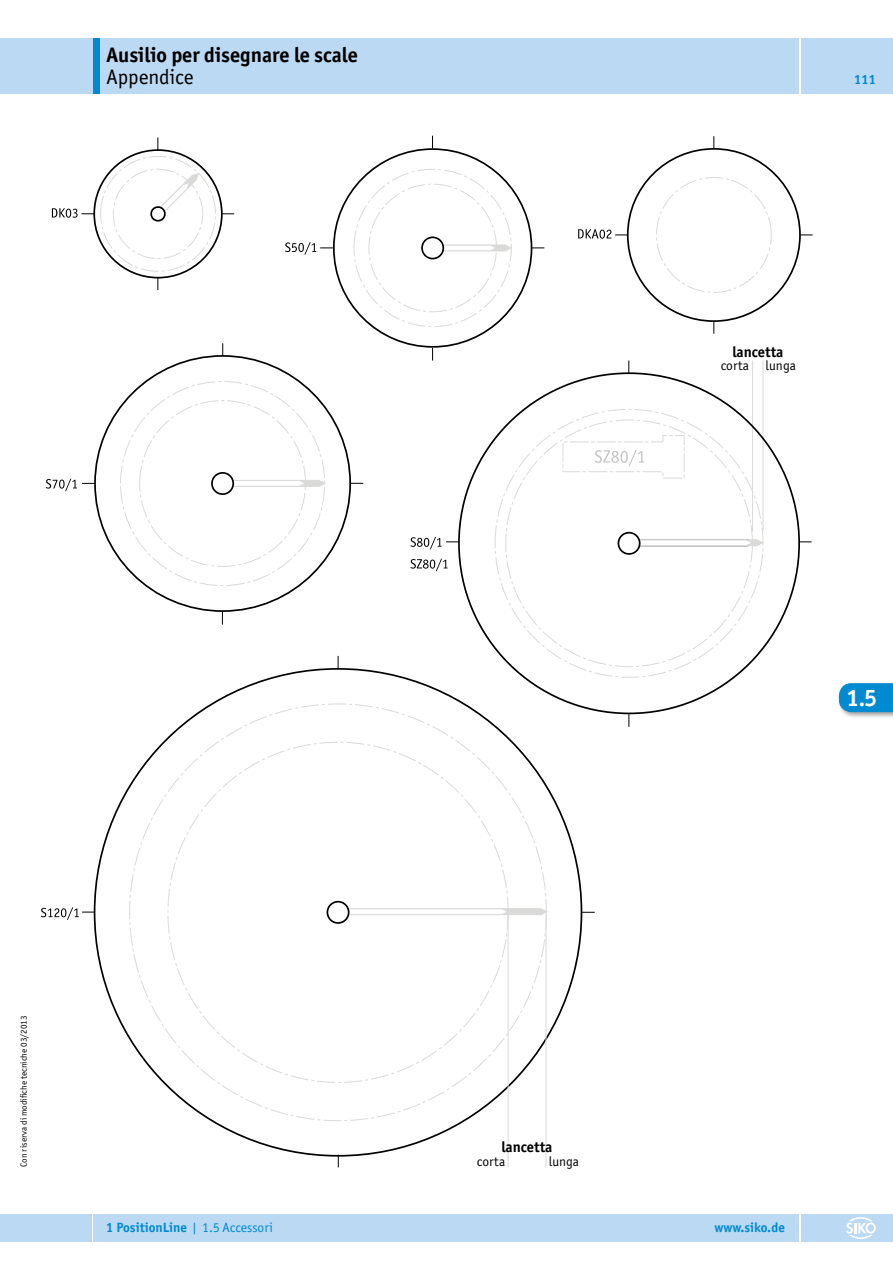
<style>
.page{position:relative;width:893px;height:1280px;background:#fff}
.page>*{position:absolute;margin:0;border:0;box-sizing:border-box;transform-origin:0 0}
.t1{font:700 24px "Officina Sans ITC Pro";color:#fff}
.t2{font:700 21px "Officina Sans ITC Pro";color:#000}
.t3{font:21px "Officina Sans ITC Pro";color:#000}
.t4{font:700 15px "Officina Sans ITC Pro";color:#000}
.t5{font:700 13.5px "Officina Sans ITC Pro";color:#008ad2}
.t6{font:13.5px "Officina Sans ITC Pro";color:#000}
.t7{font:9px "Officina Sans ITC Pro";color:#000}
.s1{font-weight:500}
.s2{font-weight:400}
</style>
<div class="page">
<div style="left:0;top:1214px;width:91px;height:28px;background:#bbd9f2"></div>
<div style="left:801px;top:1214px;width:92px;height:28px;background:#bbd9f2"></div>
<div style="left:94px;top:1214px;width:705px;height:28px;background:#bbd9f2"></div>
<div style="left:94px;top:38px;width:705px;height:56px;background:#bbd9f2"></div>
<div style="left:0;top:38px;width:94px;height:56px;background:#bbd9f2"></div>
<div style="left:801px;top:38px;width:92px;height:56px;background:#bbd9f2"></div>
<div style="left:837px;top:681px;width:56px;height:37px;background:#000;opacity:.4"></div>
<div style="left:839px;top:684px;width:54px;height:28px;background:#008ad2"></div>
<div style="left:94px;top:38px;width:6px;height:56px;background:#008ad2"></div>
<svg style="left:129px;top:703px;width:418px;height:418px"></svg>
<svg style="left:338px;top:1155px;width:1px;height:12px"></svg>
<svg style="left:41px;top:907px;width:54px;height:13px"></svg>
<svg style="left:582px;top:912px;width:13px;height:1px"></svg>
<svg style="left:338px;top:656px;width:1px;height:13px"></svg>
<hr style="left:546px;top:914px;width:1px;height:253px;background:#dadad9">
<hr style="left:508px;top:914px;width:1px;height:253px;background:#dadad9">
<svg style="left:714px;top:321px;width:1px;height:13px"></svg>
<svg style="left:714px;top:136px;width:1px;height:13px"></svg>
<svg style="left:578px;top:229px;width:50px;height:10px"></svg>
<svg style="left:800px;top:235px;width:13px;height:1px"></svg>
<svg style="left:158px;top:137px;width:1px;height:13px"></svg>
<svg style="left:100px;top:156px;width:134px;height:134px"></svg>
<svg style="left:52px;top:208px;width:42px;height:10px"></svg>
<hr style="left:763px;top:360px;width:1px;height:171px;background:#dadad9">
<hr style="left:752px;top:360px;width:1px;height:171px;background:#dadad9">
<svg style="left:494px;top:409px;width:270px;height:269px"></svg>
<svg style="left:639px;top:539px;width:125px;height:7px"></svg>
<svg style="left:410px;top:559px;width:38px;height:12px"></svg>
<svg style="left:629px;top:714px;width:1px;height:13px"></svg>
<svg style="left:629px;top:360px;width:1px;height:13px"></svg>
<svg style="left:410px;top:537px;width:49px;height:12px"></svg>
<svg style="left:799px;top:542px;width:13px;height:1px"></svg>
<svg style="left:562px;top:435px;width:123px;height:44px"></svg>
<div style="left:618px;top:533px;width:22px;height:21px;background:#fff;border-radius:50%"></div>
<div style="left:618px;top:532px;width:22px;height:23px;border:2px solid #000;border-radius:50%"></div>
<svg style="left:120px;top:381px;width:206px;height:205px"></svg>
<div style="left:212px;top:473px;width:21px;height:21px;background:#fff;border-radius:50%"></div>
<div style="left:211px;top:472px;width:23px;height:23px;border:2px solid #000;border-radius:50%"></div>
<svg style="left:350px;top:483px;width:13px;height:1px"></svg>
<svg style="left:46px;top:479px;width:49px;height:12px"></svg>
<svg style="left:222px;top:343px;width:1px;height:13px"></svg>
<svg style="left:222px;top:612px;width:1px;height:13px"></svg>
<svg style="left:353px;top:169px;width:159px;height:158px"></svg>
<div style="left:422px;top:237px;width:21px;height:22px;background:#fff;border-radius:50%"></div>
<div style="left:421px;top:236px;width:23px;height:23px;border:2px solid #000;border-radius:50%"></div>
<svg style="left:532px;top:248px;width:12px;height:1px"></svg>
<svg style="left:285px;top:242px;width:48px;height:13px"></svg>
<svg style="left:432px;top:348px;width:1px;height:12px"></svg>
<svg style="left:432px;top:136px;width:1px;height:12px"></svg>
<svg style="left:846px;top:1217px;width:30px;height:22px"></svg>
<h2 class="t2" style="left:106px;top:42px;width:253px">Ausilio per disegnare le scale</h2>
<h2 class="t3" style="left:106px;top:65px;width:89px">Appendice</h2>
<p class="t5" style="left:854px;top:71px;width:23px">111</p>
<p class="t4" style="left:732px;top:342px;width:53px">lancetta</p>
<p class="t6" style="left:721px;top:358px;width:77px">corta lunga</p>
<h1 class="t1" style="left:846px;top:682px;width:32px">1<span class="s1">.</span>5</h1>
<p class="t7" style="left:19px;top:1167px;width:152px;rotate:-90deg">Con riserva di modifiche tecniche 03/2013</p>
<p class="t4" style="left:501px;top:1138px;width:53px">lancetta</p>
<p class="t6" style="left:477px;top:1153px;width:30px">corta</p>
<p class="t6" style="left:549px;top:1153px;width:32px">lunga</p>
<p class="t5" style="left:106px;top:1219px;width:168px">1 PositionLine <span class="s2">| 1.5 Accessori</span></p>
<p class="t5" style="left:714px;top:1219px;width:72px">www.siko.de</p>
</div>
